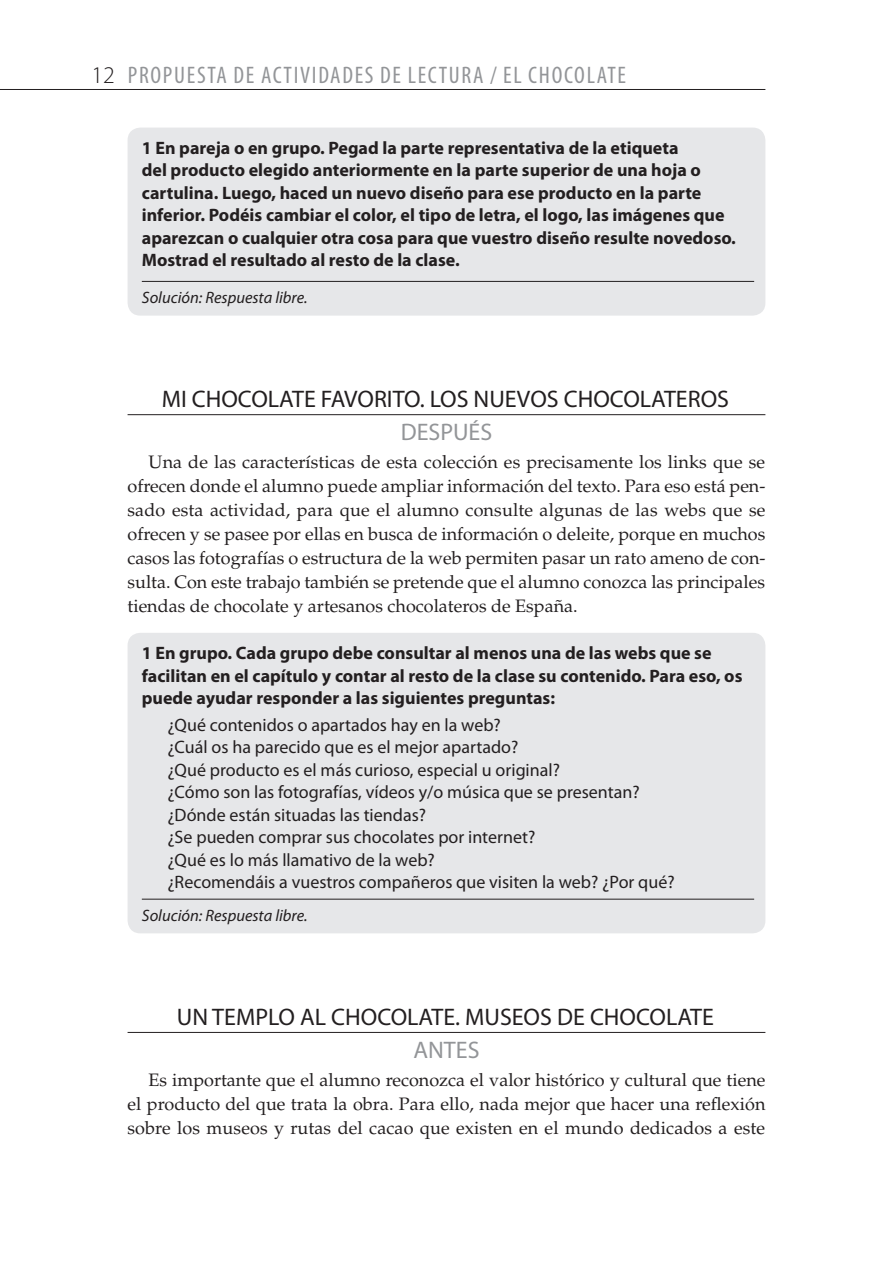
<style>
.page{position:relative;width:893px;height:1263px;background:#fff}
.page>*{position:absolute;margin:0;border:0;box-sizing:border-box;transform-origin:0 0}
.t1{font:24px/32.5px "Myriad Pro";color:#231f20;text-align:center}
.t2{font:condensed 24px "Myriad Pro";letter-spacing:.07em;color:#939598}
.t3{font:18px/24px "Palatino LT Std";color:#231f20;text-align:justify}
.t4{font:700 18px/22.5px "Myriad Pro";color:#231f20}
.t5{font:18px/22.5px "Myriad Pro";color:#231f20}
.t6{font:italic 16.5px "Myriad Pro";color:#231f20}
.s1{font-weight:300;font-stretch:normal;color:#231f20}
.s2{color:#939598}
</style>
<div class="page">
<hr style="left:0;top:89px;width:765px;height:1px;background:#231f20">
<hr style="left:128px;top:414px;width:637px;height:1px;background:#231f20">
<hr style="left:128px;top:1032px;width:637px;height:1px;background:#231f20">
<div style="left:128px;top:128px;width:637px;height:188px;background:#e6e7e9;border-radius:13px"></div>
<hr style="left:142px;top:281px;width:612px;height:1px;background:#231f20">
<div style="left:128px;top:633px;width:637px;height:300px;background:#e6e7e9;border-radius:13px"></div>
<hr style="left:142px;top:899px;width:612px;height:1px;background:#231f20">
<p class="t2" style="left:91px;top:60px;width:472px"><span class="s1">12</span> PROPUESTA DE ACTIVIDADES DE LECTURA / EL CHOCOLATE</p>
<p class="t4" style="left:142px;top:136px;width:596px">1 En pareja o en grupo. Pegad la parte representativa de la etiqueta<br>del producto elegido anteriormente en la parte superior de una hoja o cartulina. Luego, haced un nuevo diseño para ese producto en la parte inferior. Podéis cambiar el color, el tipo de letra, el logo, las imágenes que aparezcan o cualquier otra cosa para que vuestro diseño resulte novedoso.<br>Mostrad el resultado al resto de la clase.</p>
<p class="t6" style="left:142px;top:287px;width:167px">Solución: Respuesta libre.</p>
<p class="t1" style="left:162px;top:383px;width:569px">MI CHOCOLATE FAVORITO. LOS NUEVOS CHOCOLATEROS<br><span class="s2">DESPUÉS</span></p>
<p class="t3" style="left:128px;top:450px;width:639px;text-indent:21px">Una de las características de esta colección es precisamente los links que se ofrecen donde el alumno puede ampliar información del texto. Para eso está pen&shy;sado esta actividad, para que el alumno consulte algunas de las webs que se ofrecen y se pasee por ellas en busca de información o deleite, porque en muchos casos las fotografías o estructura de la web permiten pasar un rato ameno de con&shy;sulta. Con este trabajo también se pretende que el alumno conozca las principales tiendas de chocolate y artesanos chocolateros de España.</p>
<p class="t4" style="left:142px;top:641px;width:602px">1 En grupo. Cada grupo debe consultar al menos una de las webs que se facilitan en el capítulo y contar al resto de la clase su contenido. Para eso, os puede ayudar responder a las siguientes preguntas:</p>
<p class="t5" style="left:167px;top:713px;width:509px">¿Qué contenidos o apartados hay en la web?<br>¿Cuál os ha parecido que es el mejor apartado?<br>¿Qué producto es el más curioso, especial u original?<br>¿Cómo son las fotografías, vídeos y/o música que se presentan? ¿Dónde están situadas las tiendas?<br>¿Se pueden comprar sus chocolates por internet?<br>¿Qué es lo más llamativo de la web?<br>¿Recomendáis a vuestros compañeros que visiten la web? ¿Por qué?</p>
<p class="t6" style="left:142px;top:905px;width:167px">Solución: Respuesta libre.</p>
<p class="t1" style="left:177px;top:1000px;width:539px">UN TEMPLO AL CHOCOLATE. MUSEOS DE CHOCOLATE<br><span class="s2">ANTES</span></p>
<p class="t3" style="left:128px;top:1068px;width:639px;text-indent:21px">Es importante que el alumno reconozca el valor histórico y cultural que tiene el producto del que trata la obra. Para ello, nada mejor que hacer una reflexión sobre los museos y rutas del cacao que existen en el mundo dedicados a este</p>
</div>
